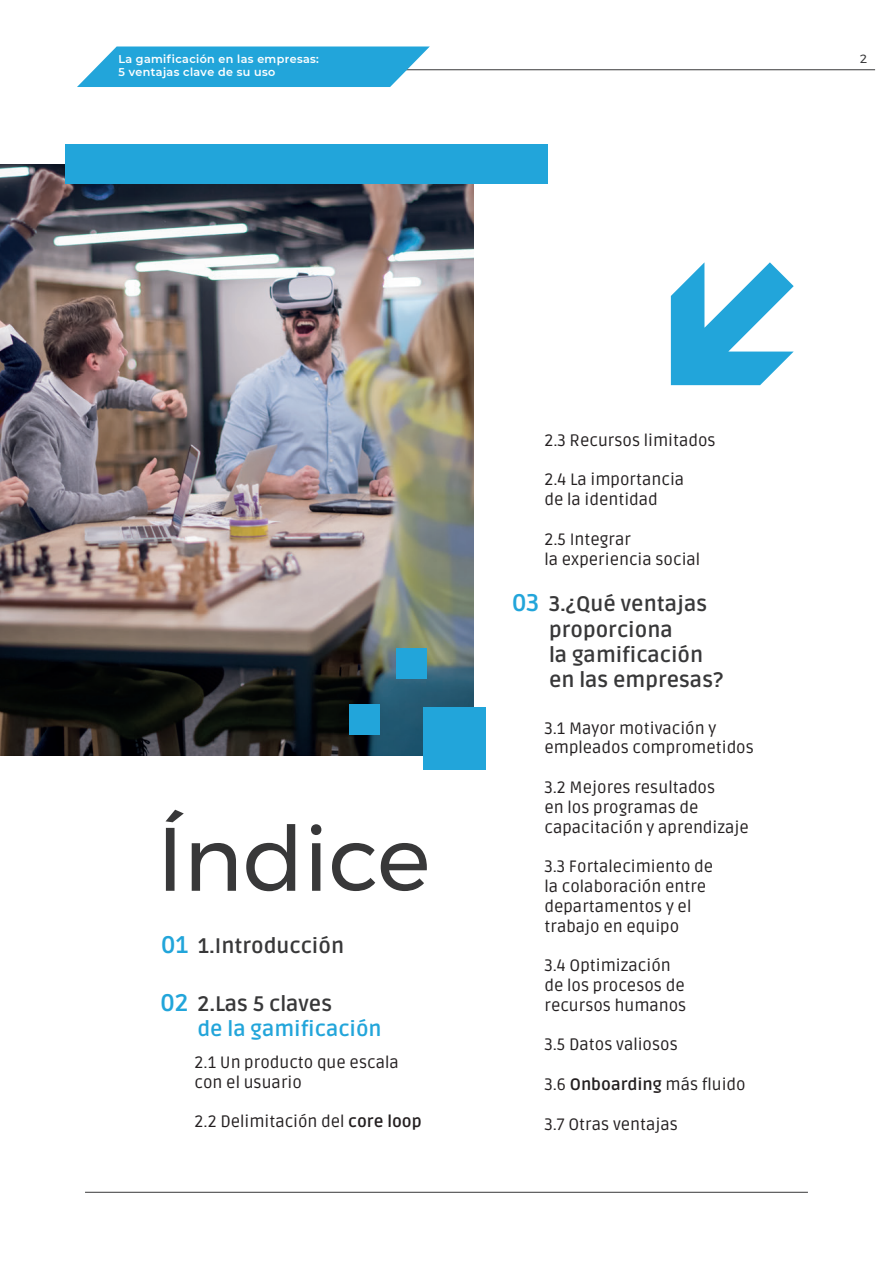
<style>
.page{position:relative;width:893px;height:1263px;background:#fff}
.page>*{position:absolute;margin:0;border:0;box-sizing:border-box;transform-origin:0 0}
.t1{font:89.85px "Montserrat";color:#383839}
.t2{font:700 24px "Ruda";color:#22a5da}
.t3{font:700 21px/25.2px "Ruda";color:#383839}
.t4{font:700 21px "Ruda";color:#22a5da}
.t5{font:16.5px/19.8px "Ruda";color:#231f20}
.t6{font:12px "Montserrat";color:#383839}
.t7{font:600 11.25px "Montserrat";color:#fff}
.s1{font-weight:700}
</style>
<div class="page">
<hr style="left:180px;top:69px;width:695px;height:1px;background:#383839">
<svg style="left:77px;top:47px;width:353px;height:40px;background:#3aaedd"></svg>
<img style="left:0;top:164px;width:473px;height:592px">
<hr style="left:85px;top:1192px;width:723px;height:1px;background:#383839">
<svg style="left:671px;top:262px;width:123px;height:123px"></svg>
<div style="left:65px;top:144px;width:482px;height:40px;background:#22a5da"></div>
<div style="left:423px;top:707px;width:62px;height:63px;background:#22a5da"></div>
<div style="left:396px;top:649px;width:31px;height:30px;background:#22a5da"></div>
<div style="left:350px;top:704px;width:30px;height:31px;background:#22a5da"></div>
<p class="t7" style="left:118px;top:51px;width:202px">La gamificación en las empresas:</p>
<p class="t6" style="left:860px;top:49px;width:9px">2</p>
<p class="t7" style="left:119px;top:64px;width:159px">5 ventajas clave de su uso</p>
<p class="t5" style="left:544px;top:431px;width:173px">2.3 Recursos limitados</p>
<p class="t5" style="left:544px;top:470px;width:141px">2.4 La importancia de la identidad</p>
<p class="t5" style="left:544px;top:530px;width:157px">2.5 Integrar<br>la experiencia social</p>
<h1 class="t1" style="left:157px;top:790px;width:275px">Índice</h1>
<h2 class="t2" style="left:161px;top:931px;width:29px">01</h2>
<p class="t3" style="left:198px;top:933px;width:148px">1.Introducción</p>
<h2 class="t2" style="left:161px;top:989px;width:29px">02</h2>
<p class="t3" style="left:197px;top:991px;width:136px">2.Las 5 claves</p>
<p class="t4" style="left:197px;top:1017px;width:186px">de la gamificación</p>
<p class="t5" style="left:195px;top:1052px;width:206px">2.1 Un producto que escala con el usuario</p>
<p class="t5" style="left:195px;top:1112px;width:229px">2.2 Delimitación del <span class="s1">core loop</span></p>
<h2 class="t2" style="left:512px;top:590px;width:28px">03</h2>
<p class="t3" style="left:549px;top:592px;width:176px">3.¿Qué ventajas proporciona<br>la gamificación en las empresas?</p>
<p class="t5" style="left:544px;top:718px;width:211px">3.1 Mayor motivación y empleados comprometidos</p>
<p class="t5" style="left:544px;top:778px;width:206px">3.2 Mejores resultados<br>en los programas de capacitación y aprendizaje</p>
<p class="t5" style="left:544px;top:857px;width:170px">3.3 Fortalecimiento de la colaboración entre departamentos y el trabajo en equipo</p>
<p class="t5" style="left:544px;top:956px;width:143px">3.4 Optimización de los procesos de recursos humanos</p>
<p class="t5" style="left:544px;top:1035px;width:135px">3.5 Datos valiosos</p>
<p class="t5" style="left:544px;top:1075px;width:203px">3.6 <span class="s1">Onboarding</span> más fluido</p>
<p class="t5" style="left:544px;top:1114px;width:135px">3.7 Otras ventajas</p>
</div>
